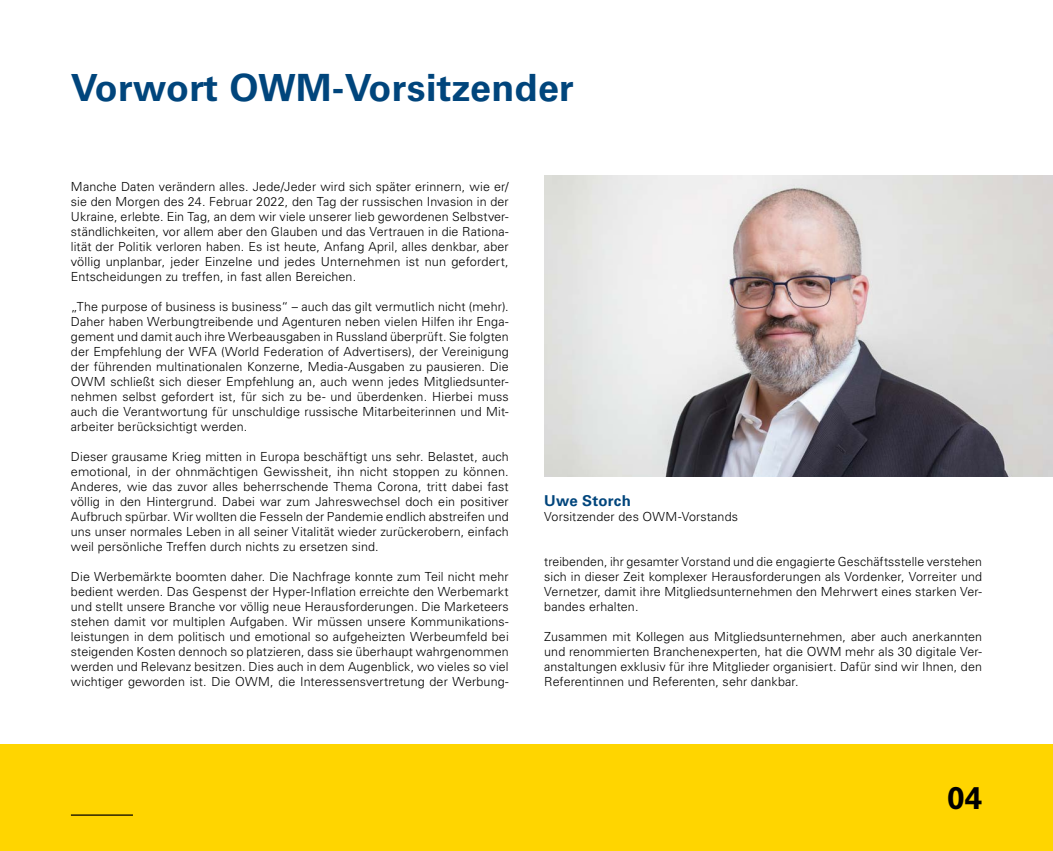
<style>
.page{position:relative;width:1053px;height:851px;background:#fff}
.page>*{position:absolute;margin:0;border:0;box-sizing:border-box;transform-origin:0 0}
.t1{font:700 37.5px "Univers LT Std";letter-spacing:.01em;color:#00457c}
.t2{font:700 31.25px "Univers LT Std";color:#000}
.t3{font:700 15px "Univers LT Std";letter-spacing:.01em;color:#00457c}
.t4{font:300 12.5px/15px "Univers LT Std";letter-spacing:.01em;color:#000;text-align:justify}
</style>
<div class="page">
<img style="left:544px;top:176px;width:508px;height:300px">
<div style="left:0;top:744px;width:1052px;height:106px;background:#ffd500"></div>
<hr style="left:71px;top:814px;width:62px;height:1px;background:#000">
<h1 class="t1" style="left:71px;top:66px;width:504px">Vorwort OWM-Vorsitzender</h1>
<p class="t4" style="left:71px;top:179px;width:439px">Manche Daten verändern alles. Jede/Jeder wird sich später erinnern, wie er/ sie den Morgen des 24. Februar 2022, den Tag der russischen Invasion in der Ukraine, erlebte. Ein Tag, an dem wir viele unserer lieb gewordenen Selbstver&shy;ständlichkeiten, vor allem aber den Glauben und das Vertrauen in die Rationa&shy;lität der Politik verloren haben. Es ist heute, Anfang April, alles denkbar, aber völlig unplanbar, jeder Einzelne und jedes Unternehmen ist nun gefordert, Entscheidungen zu treffen, in fast allen Bereichen.</p>
<p class="t4" style="left:71px;top:299px;width:439px">„The purpose of business is business“ – auch das gilt vermutlich nicht (mehr).<br>Daher haben Werbungtreibende und Agenturen neben vielen Hilfen ihr Enga&shy;gement und damit auch ihre Werbeausgaben in Russland überprüft. Sie folgten der Empfehlung der WFA (World Federation of Advertisers), der Vereinigung der führenden multinationalen Konzerne, Media-Ausgaben zu pausieren. Die OWM schließt sich dieser Empfehlung an, auch wenn jedes Mitgliedsunter&shy;nehmen selbst gefordert ist, für sich zu be- und überdenken. Hierbei muss auch die Verantwortung für unschuldige russische Mitarbeiterinnen und Mit&shy;arbeiter berücksichtigt werden.</p>
<p class="t4" style="left:71px;top:449px;width:439px">Dieser grausame Krieg mitten in Europa beschäftigt uns sehr. Belastet, auch emotional, in der ohnmächtigen Gewissheit, ihn nicht stoppen zu können.<br>Anderes, wie das zuvor alles beherrschende Thema Corona, tritt dabei fast völlig in den Hintergrund. Dabei war zum Jahreswechsel doch ein positiver Aufbruch spürbar. Wir wollten die Fesseln der Pandemie endlich abstreifen und uns unser normales Leben in all seiner Vitalität wieder zurückerobern, einfach weil persönliche Treffen durch nichts zu ersetzen sind.</p>
<p class="t4" style="left:71px;top:569px;width:439px">Die Werbemärkte boomten daher. Die Nachfrage konnte zum Teil nicht mehr bedient werden. Das Gespenst der Hyper-Inflation erreichte den Werbemarkt und stellt unsere Branche vor völlig neue Herausforderungen. Die Marketeers stehen damit vor multiplen Aufgaben. Wir müssen unsere Kommunikations&shy;leistungen in dem politisch und emotional so aufgeheizten Werbeumfeld bei steigenden Kosten dennoch so platzieren, dass sie überhaupt wahrgenommen werden und Relevanz besitzen. Dies auch in dem Augenblick, wo vieles so viel wichtiger geworden ist. Die OWM, die Interessensvertretung der Werbung-</p>
<p class="t3" style="left:544px;top:492px;width:88px">Uwe Storch</p>
<p class="t4" style="left:544px;top:509px;width:195px">Vorsitzender des OWM-Vorstands</p>
<p class="t4" style="left:544px;top:554px;width:439px">treibenden, ihr gesamter Vorstand und die engagierte Geschäftsstelle verstehen sich in dieser Zeit komplexer Herausforderungen als Vordenker, Vorreiter und Vernetzer, damit ihre Mitgliedsunternehmen den Mehrwert eines starken Ver&shy;bandes erhalten.</p>
<p class="t4" style="left:544px;top:629px;width:439px">Zusammen mit Kollegen aus Mitgliedsunternehmen, aber auch anerkannten und renommierten Branchenexperten, hat die OWM mehr als 30 digitale Ver&shy;anstaltungen exklusiv für ihre Mitglieder organisiert. Dafür sind wir Ihnen, den Referentinnen und Referenten, sehr dankbar.</p>
<h2 class="t2" style="left:946px;top:779px;width:37px">04</h2>
</div>
